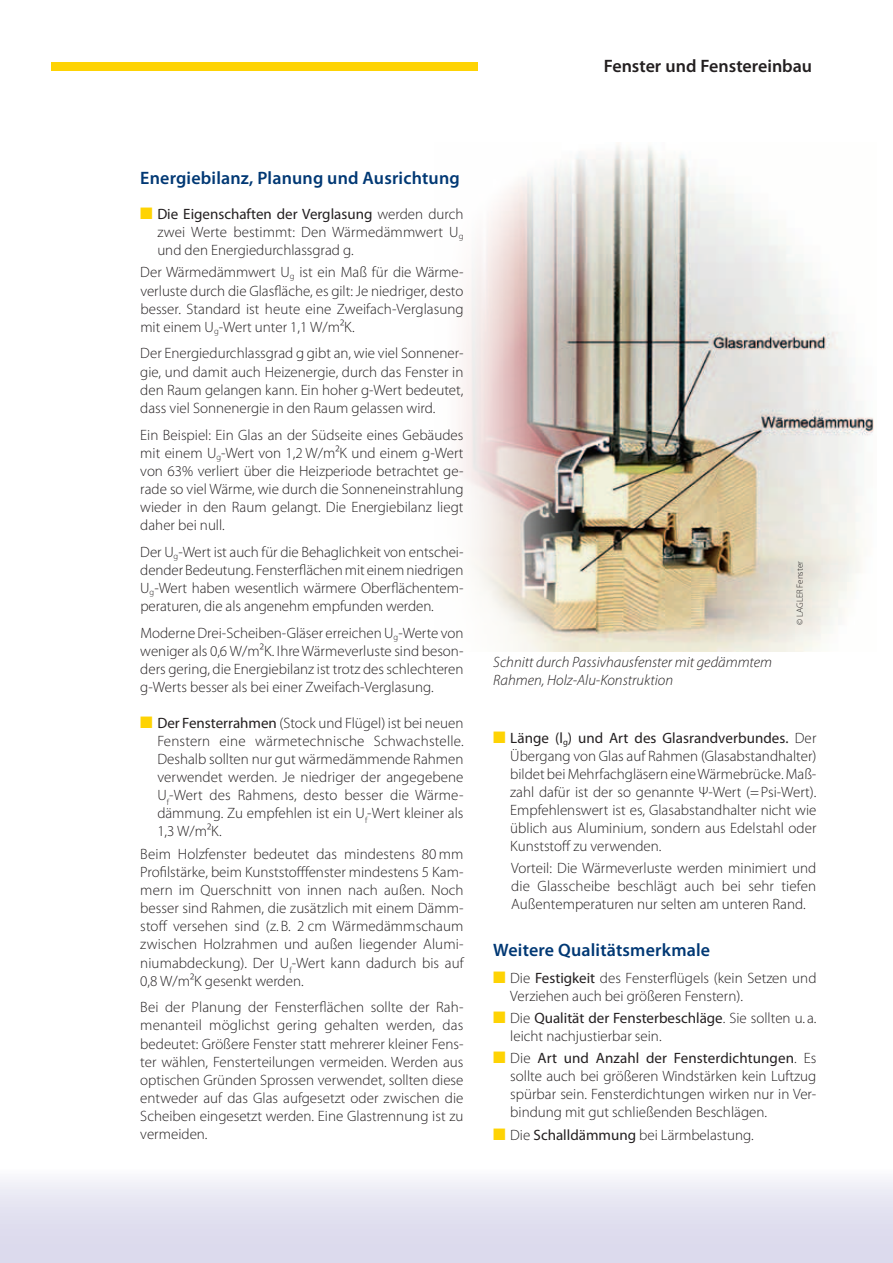
<style>
.page{position:relative;width:893px;height:1263px;background:#fff}
.page>*{position:absolute;margin:0;border:0;box-sizing:border-box;transform-origin:0 0}
.t1{font:600 18px "Myriad Pro";letter-spacing:.01em;color:#013874}
.t2{font:600 18px "Myriad Pro";color:#231f20}
.t3{font:300 15px/18.1px "Myriad Pro";color:#231f20;text-align:justify}
.t4{font:italic 300 15px/18px "Myriad Pro";color:#231f20}
.t5{font:300 9px "Myriad Pro";color:#231f20}
.s1{color:#fed304}
.s2{font-weight:400}
</style>
<div class="page">
<img style="left:459px;top:143px;width:415px;height:509px">
<div style="left:51px;top:62px;width:426px;height:8px;background:#fed304"></div>
<div style="left:0;top:1168px;width:893px;height:95px;background:linear-gradient(to bottom,#f5f6fa,#d5d3e9)"></div>
<p class="t2" style="left:604px;top:54px;width:210px">Fenster und Fenstereinbau</p>
<p class="t1" style="left:140px;top:166px;width:321px">Energiebilanz, Planung und Ausrichtung</p>
<p class="t3" style="left:157px;top:205px;width:308px;text-indent:-17px"><span class="s1">■</span> <span class="s2">Die Eigenschaften der Verglasung</span> werden durch zwei Werte bestimmt: Den Wärmedämmwert U<sub>g </sub>und den Energiedurchlassgrad g.</p>
<p class="t3" style="left:140px;top:263px;width:325px">Der Wärmedämmwert U<sub>g</sub> ist ein Maß für die Wärme&shy;verluste durch die Glasfläche, es gilt: Je niedriger, desto besser. Standard ist heute eine Zweifach-Verglasung mit einem U<sub>g</sub>-Wert unter 1,1 W/m²K.</p>
<p class="t3" style="left:140px;top:344px;width:325px">Der Energiedurchlassgrad g gibt an, wie viel Sonnener&shy;gie, und damit auch Heizenergie, durch das Fenster in den Raum gelangen kann. Ein hoher g-Wert bedeutet, dass viel Sonnenergie in den Raum gelassen wird.</p>
<p class="t3" style="left:140px;top:425px;width:325px">Ein Beispiel: Ein Glas an der Südseite eines Gebäudes mit einem U<sub>g</sub>-Wert von 1,2 W/m²K und einem g-Wert von 63% verliert über die Heizperiode betrachtet ge&shy;rade so viel Wärme, wie durch die Sonneneinstrahlung wieder in den Raum gelangt. Die Energiebilanz liegt daher bei null.</p>
<p class="t3" style="left:140px;top:543px;width:325px">Der U<sub>g</sub>-Wert ist auch für die Behaglichkeit von entschei&shy;dender Bedeutung. Fensterflächen mit einem niedrigen U<sub>g</sub>-Wert haben wesentlich wärmere Oberflächentem&shy;peraturen, die als angenehm empfunden werden.</p>
<p class="t3" style="left:140px;top:624px;width:325px">Moderne Drei-Scheiben-Gläser erreichen U<sub>g</sub>-Werte von weniger als 0,6 W/m²K. Ihre Wärmeverluste sind beson&shy;ders gering, die Energiebilanz ist trotz des schlechteren g-Werts besser als bei einer Zweifach-Verglasung.</p>
<p class="t3" style="left:157px;top:713px;width:308px;text-indent:-17px"><span class="s1">■</span> <span class="s2">Der Fensterrahmen</span> (Stock und Flügel) ist bei neuen Fenstern eine wärmetechnische Schwachstelle.<br>Deshalb sollten nur gut wärmedämmende Rahmen verwendet werden. Je niedriger der angegebene U<sub>f</sub>-Wert des Rahmens, desto besser die Wärme&shy;dämmung. Zu empfehlen ist ein U<sub>f</sub>‑Wert kleiner als 1,3 W/m²K.</p>
<p class="t3" style="left:140px;top:844px;width:325px">Beim Holzfenster bedeutet das mindestens 80 mm Profilstärke, beim Kunststofffenster mindestens 5 Kam&shy;mern im Querschnitt von innen nach außen. Noch besser sind Rahmen, die zusätzlich mit einem Dämm&shy;stoff versehen sind (z. B. 2 cm Wärmedämmschaum zwischen Holzrahmen und außen liegender Alumi&shy;niumabdeckung). Der U<sub>f</sub>-Wert kann dadurch bis auf 0,8 W/m²K gesenkt werden.</p>
<p class="t3" style="left:140px;top:998px;width:325px">Bei der Planung der Fensterflächen sollte der Rah&shy;menanteil möglichst gering gehalten werden, das bedeutet: Größere Fenster statt mehrerer kleiner Fens&shy;ter wählen, Fensterteilungen vermeiden. Werden aus optischen Gründen Sprossen verwendet, sollten diese entweder auf das Glas aufgesetzt oder zwischen die Scheiben eingesetzt werden. Eine Glastrennung ist zu vermeiden.</p>
<p class="t4" style="left:493px;top:653px;width:280px">Schnitt durch Passivhausfenster mit gedämmtem<br>Rahmen, Holz-Alu-Konstruktion</p>
<p class="t5" style="left:794px;top:625px;width:65px;rotate:-90deg">© LAGLER Fenster</p>
<p class="t3" style="left:510px;top:729px;width:308px;text-indent:-17px"><span class="s1">■</span> <span class="s2">Länge (l</span><sub>g</sub><span class="s2">) und Art des Glasrandverbundes.</span> Der Übergang von Glas auf Rahmen (Glasabstandhalter) bildet bei Mehrfachgläsern eine Wärmebrücke. Maß&shy;zahl dafür ist der so genannte Ψ-Wert (=Psi-Wert).<br>Empfehlenswert ist es, Glasabstandhalter nicht wie üblich aus Aluminium, sondern aus Edelstahl oder Kunststoff zu verwenden.</p>
<p class="t3" style="left:511px;top:859px;width:307px">Vorteil: Die Wärmeverluste werden minimiert und die Glasscheibe beschlägt auch bei sehr tiefen Außentemperaturen nur selten am unteren Rand.</p>
<p class="t1" style="left:493px;top:939px;width:218px">Weitere Qualitätsmerkmale</p>
<p class="t3" style="left:510px;top:969px;width:308px;text-indent:-17px"><span class="s1">■</span> Die <span class="s2">Festigkeit</span> des Fensterflügels (kein Setzen und<br>Verziehen auch bei größeren Fenstern).</p>
<p class="t3" style="left:510px;top:1009px;width:308px;text-indent:-17px"><span class="s1">■</span> Die <span class="s2">Qualität der Fensterbeschläge</span>. Sie sollten u. a. leicht nachjustierbar sein.</p>
<p class="t3" style="left:510px;top:1049px;width:308px;text-indent:-17px"><span class="s1">■</span> Die <span class="s2">Art und Anzahl der Fensterdichtungen</span>. Es sollte auch bei größeren Windstärken kein Luftzug spürbar sein. Fensterdichtungen wirken nur in Ver&shy;bindung mit gut schließenden Beschlägen.</p>
<p class="t3" style="left:493px;top:1125px;width:262px"><span class="s1">■</span> Die <span class="s2">Schalldämmung</span> bei Lärmbelastung.</p>
</div>
